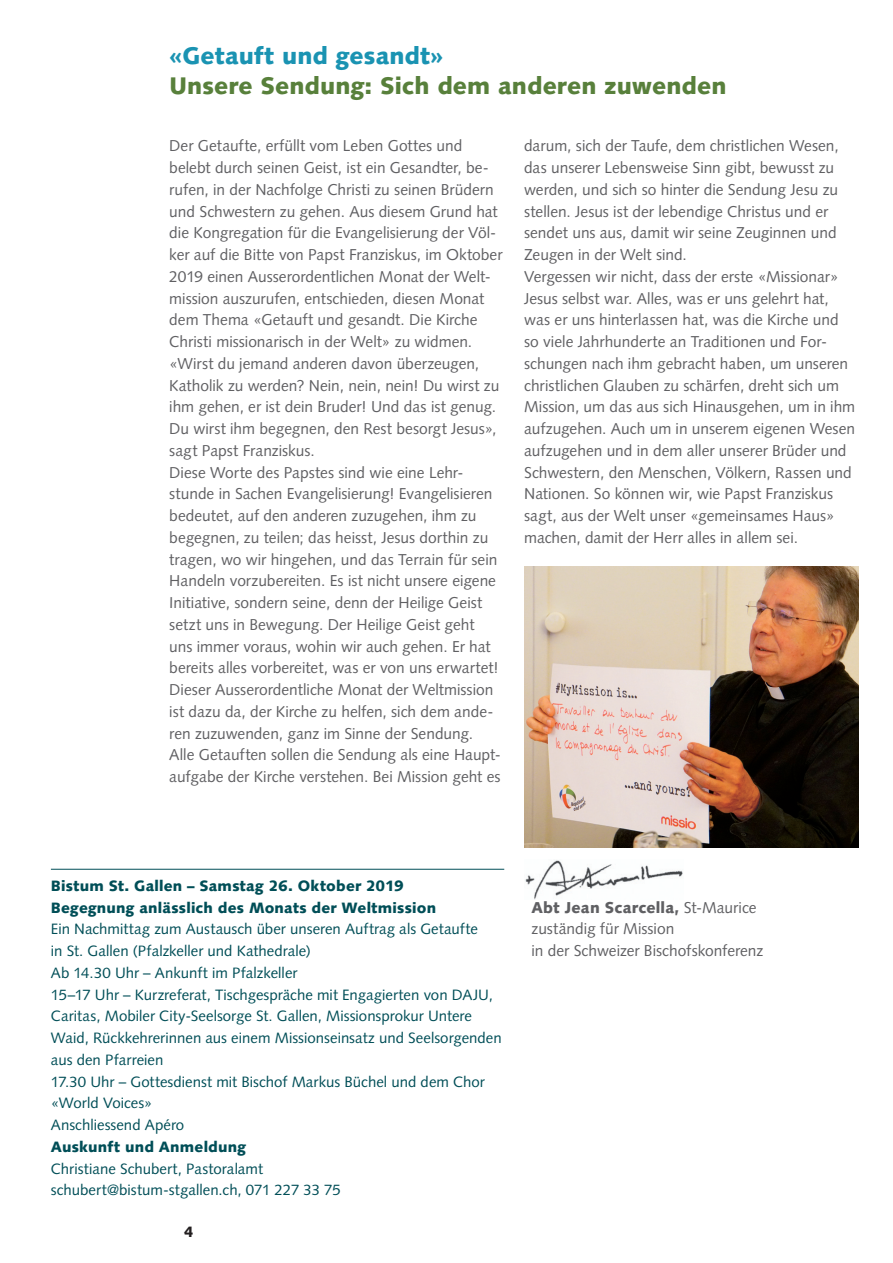
<style>
.page{position:relative;width:893px;height:1263px;background:#fff}
.page>*{position:absolute;margin:0;border:0;box-sizing:border-box;transform-origin:0 0}
.t1{font:900 24px "Syntax LT Std";color:#58803b}
.t2{font:900 24px "Syntax LT Std";letter-spacing:.005em;color:#1a93b2}
.t3{font:15.75px/21.8px "Syntax LT Std";color:#606063}
.t4{font:15px/21.8px "Syntax LT Std";color:#004e57}
.t5{font:900 15px/21.8px "Syntax LT Std";letter-spacing:.015em;color:#004e57}
.t6{font:900 15px "Syntax LT Std";color:#231f20}
.s1{font-weight:900}
</style>
<div class="page">
<hr style="left:51px;top:869px;width:453px;height:1px;background:#004e57">
<img style="left:525px;top:860px;width:158px;height:39px">
<img style="left:524px;top:566px;width:335px;height:281px">
<h1 class="t2" style="left:169px;top:42px;width:276px">«Getauft und gesandt»</h1>
<h1 class="t1" style="left:169px;top:72px;width:559px">Unsere Sendung: Sich dem anderen zuwenden</h1>
<p class="t3" style="left:169px;top:135px;width:335px">Der Getaufte, erfüllt vom Leben Gottes und belebt durch seinen Geist, ist ein Gesandter, be&shy;rufen, in der Nachfolge Christi zu seinen Brüdern und Schwestern zu gehen. Aus diesem Grund hat die Kongregation für die Evangelisierung der Völ&shy;ker auf die Bitte von Papst Franziskus, im Oktober 2019 einen Ausserordentlichen Monat der Welt&shy;mission auszurufen, entschieden, diesen Monat dem Thema «Getauft und gesandt. Die Kirche Christi missionarisch in der Welt» zu widmen. «Wirst du jemand anderen davon überzeugen, Katholik zu werden? Nein, nein, nein! Du wirst zu ihm gehen, er ist dein Bruder! Und das ist genug.<br>Du wirst ihm begegnen, den Rest besorgt Jesus», sagt Papst Franziskus.<br>Diese Worte des Papstes sind wie eine Lehr&shy;stunde in Sachen Evangelisierung! Evangelisieren bedeutet, auf den anderen zuzugehen, ihm zu begegnen, zu teilen; das heisst, Jesus dorthin zu tragen, wo wir hingehen, und das Terrain für sein Handeln vorzubereiten. Es ist nicht unsere eigene Initiative, sondern seine, denn der Heilige Geist setzt uns in Bewegung. Der Heilige Geist geht<br>uns immer voraus, wohin wir auch gehen. Er hat bereits alles vorbereitet, was er von uns erwartet!<br>Dieser Ausserordentliche Monat der Weltmission ist dazu da, der Kirche zu helfen, sich dem ande&shy;ren zuzuwenden, ganz im Sinne der Sendung.<br>Alle Getauften sollen die Sendung als eine Haupt&shy;aufgabe der Kirche verstehen. Bei Mission geht es</p>
<p class="t3" style="left:524px;top:135px;width:333px">darum, sich der Taufe, dem christlichen Wesen, das unserer Lebensweise Sinn gibt, bewusst zu werden, und sich so hinter die Sendung Jesu zu stellen. Jesus ist der lebendige Christus und er sendet uns aus, damit wir seine Zeuginnen und Zeugen in der Welt sind.<br>Vergessen wir nicht, dass der erste «Missionar» Jesus selbst war. Alles, was er uns gelehrt hat, was er uns hinterlassen hat, was die Kirche und so viele Jahrhunderte an Traditionen und For&shy;schungen nach ihm gebracht haben, um unseren christlichen Glauben zu schärfen, dreht sich um Mission, um das aus sich Hinausgehen, um in ihm aufzugehen. Auch um in unserem eigenen Wesen aufzugehen und in dem aller unserer Brüder und Schwestern, den Menschen, Völkern, Rassen und Nationen. So können wir, wie Papst Franziskus sagt, aus der Welt unser «gemeinsames Haus» machen, damit der Herr alles in allem sei.</p>
<p class="t5" style="left:51px;top:875px;width:387px">Bistum St. Gallen – Samstag 26. Oktober 2019<br>Begegnung anlässlich des Monats der Weltmission</p>
<p class="t4" style="left:51px;top:918px;width:452px">Ein Nachmittag zum Austausch über unseren Auftrag als Getaufte<br>in St. Gallen (Pfalzkeller und Kathedrale)<br>Ab 14.30 Uhr – Ankunft im Pfalzkeller<br>15–17 Uhr – Kurzreferat, Tischgespräche mit Engagierten von DAJU, Caritas, Mobiler City-Seelsorge St. Gallen, Missionsprokur Untere Waid, Rückkehrerinnen aus einem Missionseinsatz und Seelsorgenden aus den Pfarreien<br>17.30 Uhr – Gottesdienst mit Bischof Markus Büchel und dem Chor «World Voices»<br>Anschliessend Apéro</p>
<p class="t5" style="left:51px;top:1136px;width:197px">Auskunft und Anmeldung</p>
<p class="t4" style="left:51px;top:1158px;width:291px">Christiane Schubert, Pastoralamt schubert@bistum-stgallen.ch, 071 227 33 75</p>
<p class="t6" style="left:184px;top:1223px;width:11px">4</p>
<p class="t3" style="left:531px;top:896px;width:233px"><span class="s1">Abt Jean Scarcella,</span> St-Maurice zuständig für Mission<br>in der Schweizer Bischofskonferenz</p>
</div>
